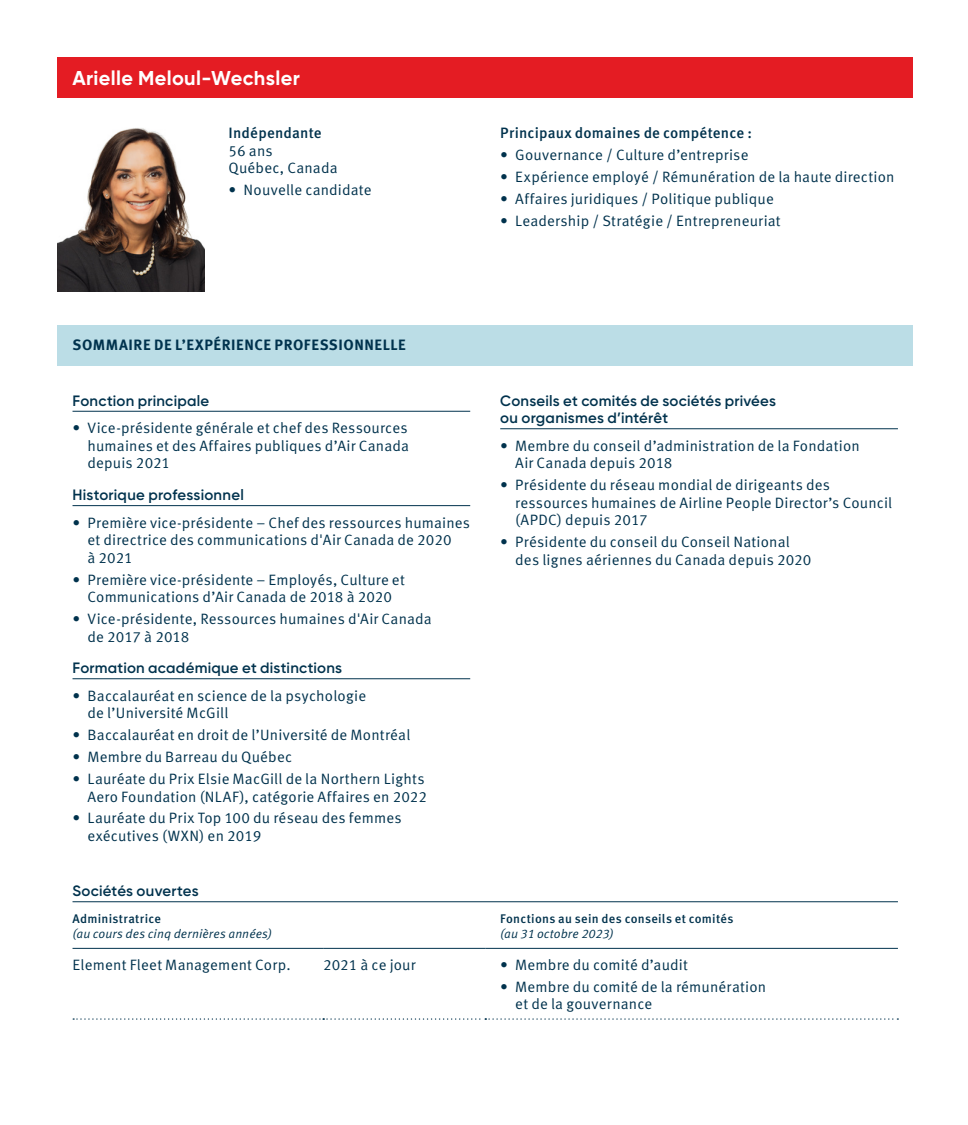
<style>
.page{position:relative;width:968px;height:1125px;background:#fff}
.page>*{position:absolute;margin:0;border:0;box-sizing:border-box;transform-origin:0 0}
.Header_6_pt{font:700 20px "Gilroy";letter-spacing:.015em;color:#fff}
.Texte-Table_6_pt{font:15px/17.5px "Meta Pro Norm";letter-spacing:.01em;color:#00324d}
.Texte-Table_6_pt_-_Space-after{font:600 15px/17.5px "Gilroy";letter-spacing:.015em;color:#00324d}
.Texte-Table_6_pt-2{font:500 15px "Meta Pro";letter-spacing:.01em;color:#00324d}
.Header_6_pt-2{font:700 15px "Meta Pro";letter-spacing:.04em;color:#00324d}
.Texte-Table_6_pt_-_Space-after-2{font:15px "Meta Pro Norm";letter-spacing:.01em;color:#00324d}
.Header_6_pt-3{font:500 12.5px "Meta Pro";letter-spacing:.02em;color:#00324d}
.Texte-Table_6_pt-3{font:12.5px "Meta Pro Norm Ita";letter-spacing:.005em;color:#00324d}
</style>
<div class="page">
<div style="left:57px;top:58px;width:855px;height:40px;background:#e41c23"></div>
<img style="left:57px;top:128px;width:147px;height:164px">
<div style="left:57px;top:325px;width:855px;height:40px;background:#bbdde6"></div>
<hr style="left:72px;top:411px;width:398px;height:1px;background:#00324d">
<hr style="left:72px;top:505px;width:398px;height:1px;background:#00324d">
<hr style="left:72px;top:678px;width:398px;height:1px;background:#00324d">
<hr style="left:500px;top:428px;width:397px;height:1px;background:#00324d">
<hr style="left:72px;top:901px;width:825px;height:1px;background:#00324d">
<hr style="left:72px;top:948px;width:251px;height:1px;background:#00324d">
<hr style="left:323px;top:948px;width:162px;height:1px;background:#00324d">
<hr style="left:485px;top:948px;width:412px;height:1px;background:#00324d">
<svg style="left:73px;top:1018px;width:825px;height:2px"></svg>
<p class="Header_6_pt" style="left:72px;top:65px;width:229px">Arielle Meloul-Wechsler</p>
<p class="Texte-Table_6_pt-2" style="left:228px;top:121px;width:95px">Indépendante</p>
<p class="Texte-Table_6_pt_-_Space-after-2" style="left:228px;top:139px;width:46px">56 ans</p>
<p class="Texte-Table_6_pt_-_Space-after-2" style="left:228px;top:157px;width:111px">Québec, Canada</p>
<p class="Texte-Table_6_pt" style="left:228px;top:180px;width:145px">• Nouvelle candidate</p>
<p class="Texte-Table_6_pt-2" style="left:500px;top:121px;width:253px">Principaux domaines de compétence :</p>
<p class="Texte-Table_6_pt" style="left:500px;top:145px;width:250px">• Gouvernance / Culture d’entreprise</p>
<p class="Texte-Table_6_pt" style="left:500px;top:167px;width:396px">• Expérience employé / Rémunération de la haute direction</p>
<p class="Texte-Table_6_pt" style="left:500px;top:189px;width:275px">• Affaires juridiques / Politique publique</p>
<p class="Texte-Table_6_pt" style="left:500px;top:211px;width:282px">• Leadership / Stratégie / Entrepreneuriat</p>
<p class="Header_6_pt-2" style="left:73px;top:334px;width:335px">SOMMAIRE DE L’EXPÉRIENCE PROFESSIONNELLE</p>
<p class="Texte-Table_6_pt_-_Space-after" style="left:72px;top:392px;width:138px">Fonction principale</p>
<p class="Texte-Table_6_pt" style="left:87px;top:419px;width:323px;text-align:justify;text-indent:-15px">• Vice-présidente générale et chef des Ressources humaines et des Affaires publiques d’Air Canada depuis 2021</p>
<p class="Texte-Table_6_pt_-_Space-after" style="left:72px;top:486px;width:173px">Historique professionnel</p>
<p class="Texte-Table_6_pt" style="left:87px;top:513px;width:384px;text-indent:-15px">• Première vice-présidente – Chef des ressources humaines et directrice des communications d'Air Canada de 2020<br>à 2021</p>
<p class="Texte-Table_6_pt" style="left:72px;top:570px;width:334px;text-align:center">• Première vice-présidente – Employés, Culture et<br>Communications d’Air Canada de 2018 à 2020</p>
<p class="Texte-Table_6_pt" style="left:87px;top:609px;width:346px;text-indent:-15px">• Vice-présidente, Ressources humaines d'Air Canada de 2017 à 2018</p>
<p class="Texte-Table_6_pt_-_Space-after" style="left:72px;top:659px;width:271px">Formation académique et distinctions</p>
<p class="Texte-Table_6_pt" style="left:87px;top:686px;width:280px;text-indent:-15px">• Baccalauréat en science de la psychologie de l’Université McGill</p>
<p class="Texte-Table_6_pt" style="left:72px;top:725px;width:339px">• Baccalauréat en droit de l’Université de Montréal</p>
<p class="Texte-Table_6_pt" style="left:72px;top:747px;width:221px">• Membre du Barreau du Québec</p>
<p class="Texte-Table_6_pt" style="left:72px;top:769px;width:356px;text-align:right">• Lauréate du Prix Elsie MacGill de la Northern Lights<br>Aero Foundation (NLAF), catégorie Affaires en 2022</p>
<p class="Texte-Table_6_pt" style="left:87px;top:809px;width:315px;text-indent:-15px">• Lauréate du Prix Top 100 du réseau des femmes exécutives (WXN) en 2019</p>
<p class="Texte-Table_6_pt_-_Space-after" style="left:72px;top:882px;width:128px">Sociétés ouvertes</p>
<p class="Header_6_pt-3" style="left:72px;top:909px;width:90px">Administratrice</p>
<p class="Texte-Table_6_pt-3" style="left:72px;top:925px;width:201px">(au cours des cinq dernières années)</p>
<p class="Texte-Table_6_pt_-_Space-after" style="left:500px;top:392px;width:277px">Conseils et comités de sociétés privées ou organismes d’intérêt</p>
<p class="Texte-Table_6_pt" style="left:515px;top:436px;width:346px;text-indent:-15px">• Membre du conseil d’administration de la Fondation<br>Air Canada depuis 2018</p>
<p class="Texte-Table_6_pt" style="left:515px;top:475px;width:378px;text-indent:-15px">• Présidente du réseau mondial de dirigeants des ressources humaines de Airline People Director’s Council (APDC) depuis 2017</p>
<p class="Texte-Table_6_pt" style="left:515px;top:532px;width:298px;text-indent:-15px">• Présidente du conseil du Conseil National des lignes aériennes du Canada depuis 2020</p>
<p class="Header_6_pt-3" style="left:500px;top:909px;width:235px">Fonctions au sein des conseils et comités</p>
<p class="Texte-Table_6_pt-3" style="left:500px;top:925px;width:115px">(au 31 octobre 2023)</p>
<p class="Texte-Table_6_pt" style="left:72px;top:955px;width:220px">Element Fleet Management Corp.</p>
<p class="Texte-Table_6_pt" style="left:323px;top:955px;width:94px">2021 à ce jour</p>
<p class="Texte-Table_6_pt" style="left:500px;top:955px;width:189px">• Membre du comité d’audit</p>
<p class="Texte-Table_6_pt" style="left:515px;top:977px;width:252px;text-indent:-15px">• Membre du comité de la rémunération et de la gouvernance</p>
</div>
